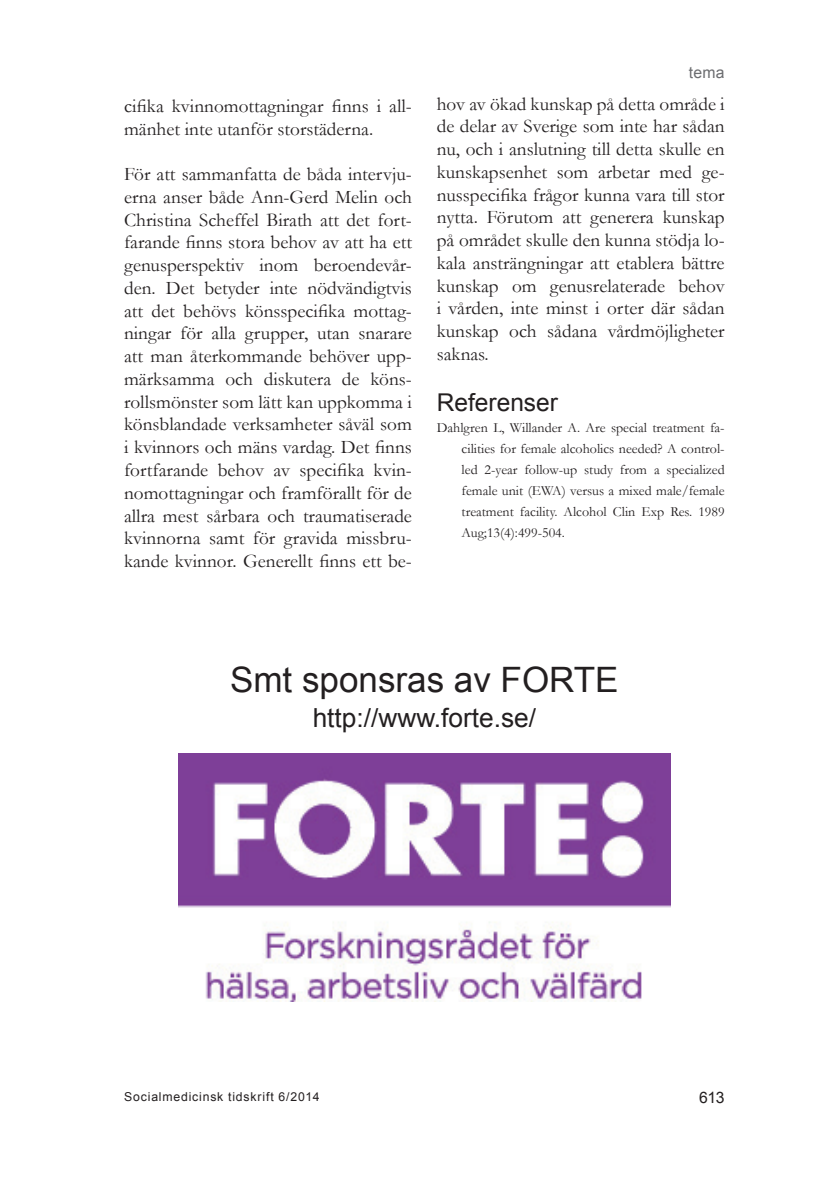
<style>
.page{position:relative;width:819px;height:1201px;background:#fff}
.page>*{position:absolute;margin:0;border:0;box-sizing:border-box;transform-origin:0 0}
.t1{font:35px "Arial";color:#231f20}
.t2{font:26.25px "Arial";color:#231f20}
.t3{font:24.5px "Arial";color:#231f20}
.t4{font:19.25px/22.8px "Garamond";color:#231f20;text-align:justify}
.t5{font:15.75px "Arial";color:#6c6d70}
.t6{font:15.75px "Arial";color:#231f20}
.t7{font:14px/21px "Garamond";color:#231f20;text-align:justify}
.t8{font:12.25px "Arial";letter-spacing:.065em;color:#231f20}
</style>
<div class="page">
<img style="left:178px;top:753px;width:492px;height:248px">
<p class="t4" style="left:124px;top:94px;width:289px">cifika kvinnomottagningar finns i all&shy;mänhet inte utanför storstäderna.</p>
<p class="t4" style="left:124px;top:162px;width:289px">För att sammanfatta de båda intervju&shy;erna anser både Ann-Gerd Melin och Christina Scheffel Birath att det fort&shy;farande finns stora behov av att ha ett genusperspektiv inom beroendevår&shy;den. Det betyder inte nödvändigtvis att det behövs könsspecifika mottag&shy;ningar för alla grupper, utan snarare att man återkommande behöver upp&shy;märksamma och diskutera de köns&shy;rollsmönster som lätt kan uppkomma i könsblandade verksamheter såväl som i kvinnors och mäns vardag. Det finns fortfarande behov av specifika kvin&shy;nomottagningar och framförallt för de allra mest sårbara och traumatiserade kvinnorna samt för gravida missbru&shy;kande kvinnor. Generellt finns ett be-</p>
<p class="t5" style="left:689px;top:62px;width:37px">tema</p>
<p class="t4" style="left:437px;top:92px;width:289px">hov av ökad kunskap på detta område i de delar av Sverige som inte har sådan nu, och i anslutning till detta skulle en kunskapsenhet som arbetar med ge&shy;nusspecifika frågor kunna vara till stor nytta. Förutom att generera kunskap på området skulle den kunna stödja lo&shy;kala ansträngningar att etablera bättre kunskap om genusrelaterade behov i vården, inte minst i orter där sådan kunskap och sådana vårdmöjligheter saknas.</p>
<p class="t3" style="left:437px;top:386px;width:123px">Referenser</p>
<p class="t7" style="left:461px;top:416px;width:264px;text-indent:-25px">Dahlgren L, Willander A. Are special treatment fa&shy;cilities for female alcoholics needed? A control&shy;led 2-year follow-up study from a specialized female unit (EWA) versus a mixed male/female treatment facility. Alcohol Clin Exp Res. 1989<br>Aug;13(4):499-504.</p>
<p class="t1" style="left:230px;top:656px;width:390px">Smt sponsras av FORTE</p>
<p class="t2" style="left:313px;top:700px;width:225px">http://www.forte.se/</p>
<p class="t8" style="left:124px;top:1088px;width:197px">Socialmedicinsk tidskrift 6/2014</p>
<p class="t6" style="left:699px;top:1087px;width:27px">613</p>
</div>
